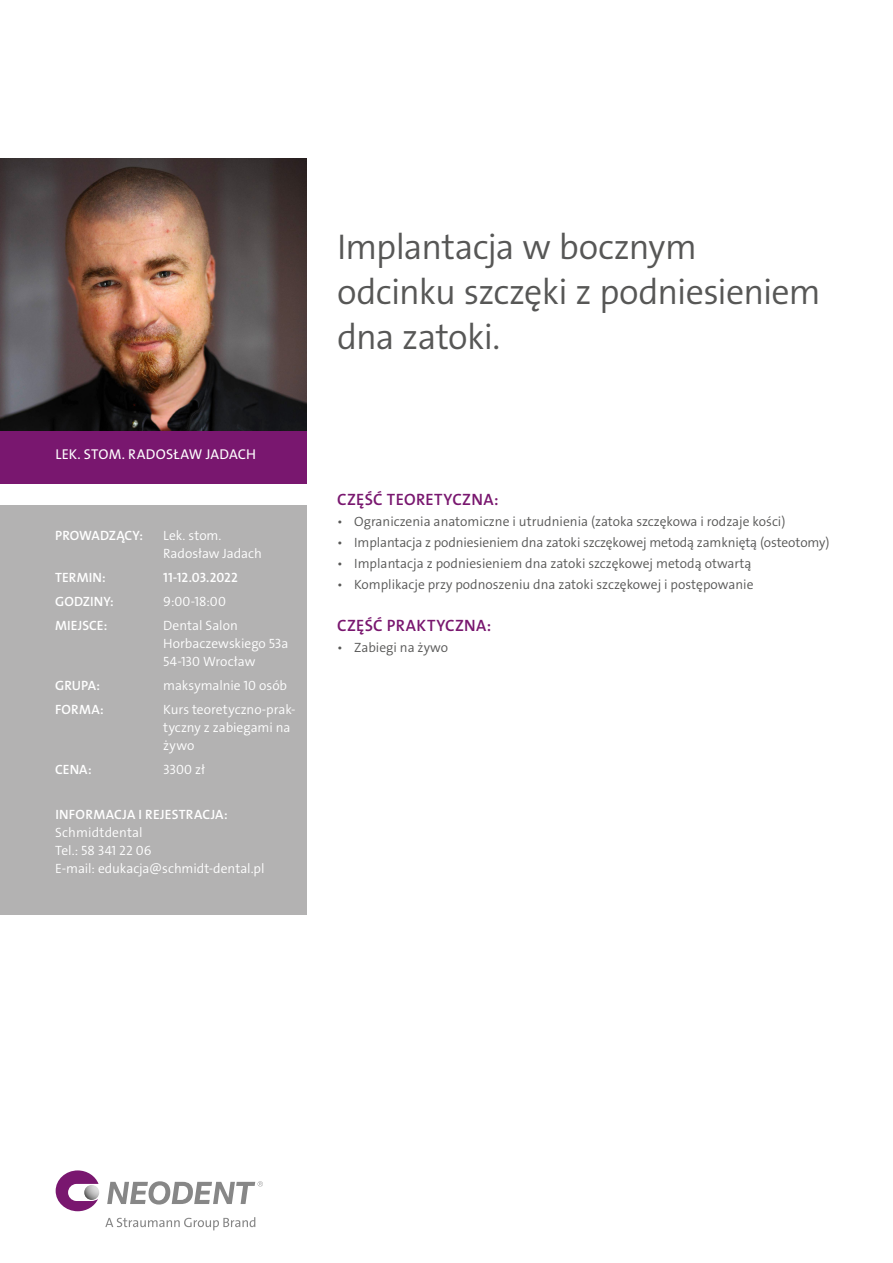
<style>
.page{position:relative;width:893px;height:1263px;background:#fff}
.page>*{position:absolute;margin:0;border:0;box-sizing:border-box;transform-origin:0 0}
.t1{font:36px/45px "The Sans LP4 Se Lig";letter-spacing:-.02em;color:#575756}
.t2{font:16.5px "The Sans LP6 Se Bld";letter-spacing:.02em;color:#79176f}
.t3{font:14.25px "The Sans LP5 Plain";letter-spacing:.01em;color:#fff}
.t4{font:13.5px "The Sans LP4 Se Lig";color:#575756}
.t5{font:13.5px/18px "The Sans LP4 Se Lig";color:#fff}
.t6{font:13.5px "The Sans LP6 Se Bld";letter-spacing:.005em;color:#fff}
</style>
<div class="page">
<img style="left:0;top:159px;width:306px;height:272px">
<div style="left:0;top:505px;width:306px;height:410px;background:#b3b2b2"></div>
<div style="left:0;top:431px;width:306px;height:53px;background:#79176f"></div>
<svg style="left:105px;top:1217px;width:150px;height:13px"></svg>
<svg style="left:56px;top:1170px;width:43px;height:41px"></svg>
<svg style="left:84px;top:1185px;width:15px;height:15px"></svg>
<svg style="left:107px;top:1181px;width:156px;height:23px"></svg>
<p class="t3" style="left:55px;top:445px;width:202px">LEK. STOM. RADOSŁAW JADACH</p>
<p class="t6" style="left:55px;top:527px;width:89px">PROWADZĄCY:</p>
<p class="t5" style="left:163px;top:527px;width:100px">Lek. stom.<br>Radosław Jadach</p>
<p class="t6" style="left:55px;top:569px;width:52px">TERMIN:</p>
<p class="t6" style="left:163px;top:569px;width:76px">11-12.03.2022</p>
<p class="t6" style="left:55px;top:593px;width:60px">GODZINY:</p>
<p class="t5" style="left:163px;top:593px;width:64px">9:00-18:00</p>
<p class="t6" style="left:55px;top:617px;width:54px">MIEJSCE:</p>
<p class="t5" style="left:163px;top:617px;width:127px">Dental Salon<br>Horbaczewskiego 53a<br>54-130 Wrocław</p>
<p class="t6" style="left:55px;top:677px;width:46px">GRUPA:</p>
<p class="t5" style="left:163px;top:677px;width:125px">maksymalnie 10 osób</p>
<p class="t6" style="left:55px;top:701px;width:50px">FORMA:</p>
<p class="t5" style="left:163px;top:701px;width:134px">Kurs teoretyczno-prak&shy;tyczny z zabiegami na żywo</p>
<p class="t6" style="left:55px;top:761px;width:38px">CENA:</p>
<p class="t5" style="left:163px;top:761px;width:43px">3300 zł</p>
<p class="t6" style="left:55px;top:806px;width:174px">INFORMACJA I REJESTRACJA:</p>
<p class="t5" style="left:55px;top:824px;width:211px">Schmidtdental<br>Tel.: 58 341 22 06<br>E-mail: edukacja@schmidt-dental.pl</p>
<h1 class="t1" style="left:337px;top:224px;width:485px">Implantacja w bocznym odcinku szczęki z podniesieniem dna zatoki.</h1>
<p class="t2" style="left:337px;top:489px;width:163px">CZĘŚĆ TEORETYCZNA:</p>
<p class="t4" style="left:337px;top:513px;width:450px">• Ograniczenia anatomiczne i utrudnienia (zatoka szczękowa i rodzaje kości)</p>
<p class="t4" style="left:337px;top:534px;width:494px">• Implantacja z podniesieniem dna zatoki szczękowej metodą zamkniętą (osteotomy)</p>
<p class="t4" style="left:337px;top:555px;width:416px">• Implantacja z podniesieniem dna zatoki szczękowej metodą otwartą</p>
<p class="t4" style="left:337px;top:576px;width:418px">• Komplikacje przy podnoszeniu dna zatoki szczękowej i postępowanie</p>
<p class="t2" style="left:337px;top:615px;width:156px">CZĘŚĆ PRAKTYCZNA:</p>
<p class="t4" style="left:337px;top:639px;width:112px">• Zabiegi na żywo</p>
</div>
